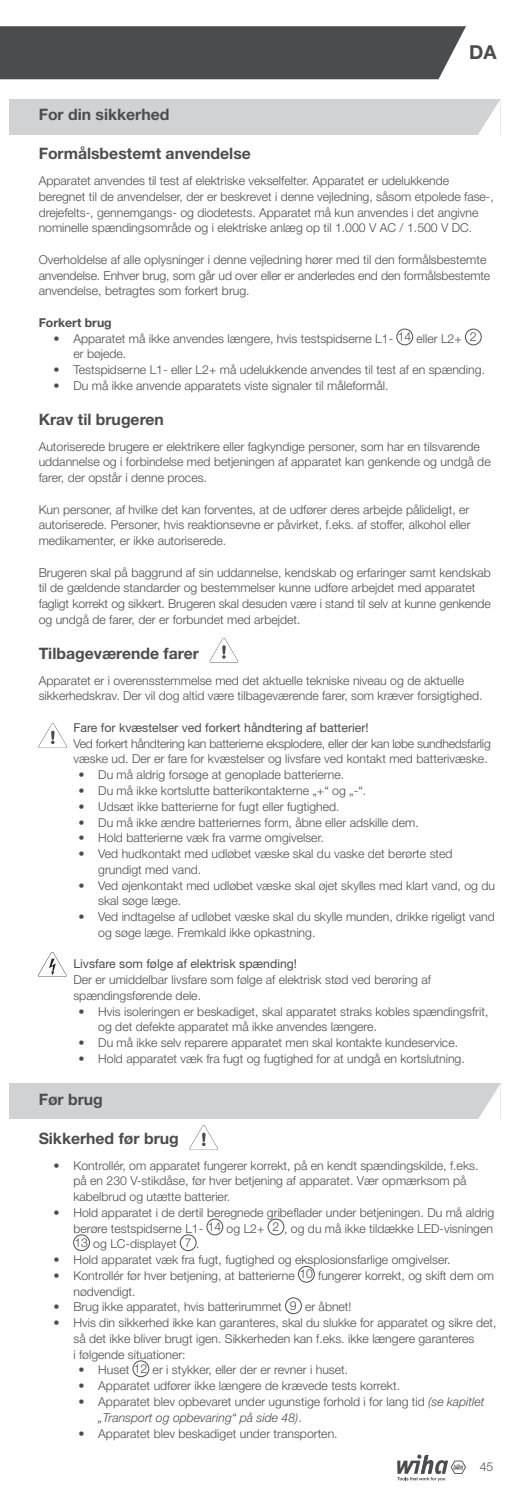
<style>
.page{position:relative;width:523px;height:1492px;background:#fff}
.page>*{position:absolute;margin:0;border:0;box-sizing:border-box;transform-origin:0 0}
.t1{font:700 19.25px "Helvetica Neue LT Pro";color:#4b4c4d}
.t2{font:700 15.75px "Helvetica Neue LT Pro";color:#4b4c4d}
.t3{font:300 12.25px/15.8px "Helvetica Neue LT Pro";color:#4b4c4d}
.t4{font:300 12.25px/15.8px "Helvetica Neue LT Pro";letter-spacing:-.02em;color:#4b4c4d}
.t5{font:12.25px "Helvetica Neue LT Pro";color:#4b4c4d}
.t6{font:italic 300 12.25px "Helvetica Neue LT";color:#4b4c4d}
.t7{font:700 12.25px "Helvetica Neue LT Pro";color:#4b4c4d}
.s1{font-family:"Helvetica Neue LT";font-style:italic}
.s2{font-family:"Helvetica Neue LT Pro";font-style:normal}
</style>
<div class="page">
<div style="left:0;top:26px;width:466px;height:53px;background:#4b4c4d"></div>
<svg style="left:397px;top:1454px;width:69px;height:26px"></svg>
<div style="left:9px;top:99px;width:491px;height:36px;background:#d1d2d4"></div>
<div style="left:9px;top:1083px;width:491px;height:36px;background:#d1d2d4"></div>
<svg style="left:478px;top:100px;width:22px;height:35px"></svg>
<div style="left:396px;top:329px;width:16px;height:16px;border:1px solid #4b4c4d;border-radius:50%"></div>
<div style="left:465px;top:329px;width:16px;height:16px;border:1px solid #4b4c4d;border-radius:50%"></div>
<svg style="left:478px;top:1085px;width:22px;height:34px"></svg>
<div style="left:207px;top:1218px;width:16px;height:16px;border:1px solid #4b4c4d;border-radius:50%"></div>
<div style="left:268px;top:1218px;width:16px;height:16px;border:1px solid #4b4c4d;border-radius:50%"></div>
<div style="left:73px;top:1234px;width:17px;height:16px;border:1px solid #4b4c4d;border-radius:50%"></div>
<div style="left:180px;top:1234px;width:16px;height:16px;border:1px solid #4b4c4d;border-radius:50%"></div>
<div style="left:298px;top:1265px;width:16px;height:17px;border:1px solid #4b4c4d;border-radius:50%"></div>
<div style="left:285px;top:1297px;width:16px;height:16px;border:1px solid #4b4c4d;border-radius:50%"></div>
<div style="left:133px;top:1360px;width:16px;height:16px;border:1px solid #4b4c4d;border-radius:50%"></div>
<svg style="left:209px;top:637px;width:29px;height:25px"></svg>
<svg style="left:38px;top:723px;width:29px;height:25px"></svg>
<svg style="left:38px;top:952px;width:28px;height:24px"></svg>
<svg style="left:189px;top:1125px;width:29px;height:24px"></svg>
<h1 class="t1" style="left:469px;top:40px;width:29px">DA</h1>
<p class="t2" style="left:39px;top:105px;width:132px">For din sikkerhed</p>
<p class="t2" style="left:39px;top:144px;width:213px">Formålsbestemt anvendelse</p>
<p class="t3" style="left:39px;top:172px;width:456px">Apparatet anvendes til test af elektriske vekselfelter. Apparatet er udelukkende beregnet til de anvendelser, der er beskrevet i denne vejledning, såsom etpolede fase-, drejefelts-, gennemgangs- og diodetests. Apparatet må kun anvendes i det angivne nominelle spændingsområde og i elektriske anlæg op til 1.000 V AC / 1.500 V DC.</p>
<p class="t3" style="left:39px;top:251px;width:453px">Overholdelse af alle oplysninger i denne vejledning hører med til den formålsbestemte anvendelse. Enhver brug, som går ud over eller er anderledes end den formålsbestemte anvendelse, betragtes som forkert brug.</p>
<p class="t7" style="left:39px;top:315px;width:75px">Forkert brug</p>
<p class="t3" style="left:73px;top:330px;width:404px;text-indent:-20px">• Apparatet må ikke anvendes længere, hvis testspidserne L1- 14 eller L2+ 2 er bøjede.</p>
<p class="t3" style="left:54px;top:361px;width:433px">• Testspidserne L1- eller L2+ må udelukkende anvendes til test af en spænding.</p>
<p class="t3" style="left:54px;top:377px;width:336px">• Du må ikke anvende apparatets viste signaler til måleformål.</p>
<p class="t2" style="left:39px;top:409px;width:127px">Krav til brugeren</p>
<p class="t3" style="left:39px;top:438px;width:453px">Autoriserede brugere er elektrikere eller fagkyndige personer, som har en tilsvarende uddannelse og i forbindelse med betjeningen af apparatet kan genkende og undgå de farer, der opstår i denne proces.</p>
<p class="t3" style="left:39px;top:501px;width:433px;text-align:justify">Kun personer, af hvilke det kan forventes, at de udfører deres arbejde pålideligt, er autoriserede. Personer, hvis reaktionsevne er påvirket, f.eks. af stoffer, alkohol eller medikamenter, er ikke autoriserede.</p>
<p class="t3" style="left:39px;top:564px;width:453px">Brugeren skal på baggrund af sin uddannelse, kendskab og erfaringer samt kendskab til de gældende standarder og bestemmelser kunne udføre arbejdet med apparatet fagligt korrekt og sikkert. Brugeren skal desuden være i stand til selv at kunne genkende og undgå de farer, der er forbundet med arbejdet.</p>
<p class="t2" style="left:39px;top:643px;width:162px">Tilbageværende farer</p>
<p class="t3" style="left:39px;top:672px;width:445px">Apparatet er i overensstemmelse med det aktuelle tekniske niveau og de aktuelle sikkerhedskrav. Der vil dog altid være tilbageværende farer, som kræver forsigtighed.</p>
<p class="t5" style="left:73px;top:720px;width:296px">Fare for kvæstelser ved forkert håndtering af batterier!</p>
<p class="t4" style="left:73px;top:735px;width:418px">Ved forkert håndtering kan batterierne eksplodere, eller der kan løbe sundhedsfarlig væske ud. Der er fare for kvæstelser og livsfare ved kontakt med batterivæske.</p>
<p class="t3" style="left:78px;top:766px;width:267px">• Du må aldrig forsøge at genoplade batterierne.</p>
<p class="t3" style="left:78px;top:782px;width:289px">• Du må ikke kortslutte batterikontakterne „+“ og „-“.</p>
<p class="t3" style="left:78px;top:798px;width:263px">• Udsæt ikke batterierne for fugt eller fugtighed.</p>
<p class="t3" style="left:78px;top:814px;width:341px">• Du må ikke ændre batteriernes form, åbne eller adskille dem.</p>
<p class="t3" style="left:78px;top:829px;width:247px">• Hold batterierne væk fra varme omgivelser.</p>
<p class="t3" style="left:98px;top:845px;width:355px;text-indent:-20px">• Ved hudkontakt med udløbet væske skal du vaske det berørte sted grundigt med vand.</p>
<p class="t3" style="left:98px;top:877px;width:398px;text-indent:-20px">• Ved øjenkontakt med udløbet væske skal øjet skylles med klart vand, og du skal søge læge.</p>
<p class="t3" style="left:98px;top:908px;width:398px;text-indent:-20px">• Ved indtagelse af udløbet væske skal du skylle munden, drikke rigeligt vand og søge læge. Fremkald ikke opkastning.</p>
<p class="t5" style="left:73px;top:956px;width:225px">Livsfare som følge af elektrisk spænding!</p>
<p class="t3" style="left:73px;top:971px;width:359px">Der er umiddelbar livsfare som følge af elektrisk stød ved berøring af spændingsførende dele.</p>
<p class="t3" style="left:98px;top:1003px;width:391px;text-indent:-20px">• Hvis isoleringen er beskadiget, skal apparatet straks kobles spændingsfrit, og det defekte apparatet må ikke anvendes længere.</p>
<p class="t3" style="left:78px;top:1034px;width:381px">• Du må ikke selv reparere apparatet men skal kontakte kundeservice.</p>
<p class="t3" style="left:78px;top:1050px;width:388px">• Hold apparatet væk fra fugt og fugtighed for at undgå en kortslutning.</p>
<p class="t2" style="left:39px;top:1089px;width:66px">Før brug</p>
<p class="t2" style="left:39px;top:1128px;width:142px">Sikkerhed før brug</p>
<p class="t3" style="left:73px;top:1156px;width:406px;text-indent:-20px">• Kontrollér, om apparatet fungerer korrekt, på en kendt spændingskilde, f.eks. på en 230 V-stikdåse, før hver betjening af apparatet. Vær opmærksom på kabelbrud og utætte batterier.</p>
<p class="t3" style="left:73px;top:1204px;width:422px;text-align:justify;text-indent:-20px">• Hold apparatet i de dertil beregnede gribeflader under betjeningen. Du må aldrig berøre testspidserne L1- 14 og L2+ 2 , og du må ikke tildække LED-visningen 13 og LC-displayet 7 .</p>
<p class="t3" style="left:54px;top:1251px;width:398px">• Hold apparatet væk fra fugt, fugtighed og eksplosionsfarlige omgivelser.</p>
<p class="t3" style="left:73px;top:1267px;width:422px;text-indent:-20px">• Kontrollér før hver betjening, at batterierne 10 fungerer korrekt, og skift dem om nødvendigt.</p>
<p class="t3" style="left:54px;top:1298px;width:299px">• Brug ikke apparatet, hvis batterirummet 9 er åbnet!</p>
<p class="t3" style="left:73px;top:1314px;width:424px;text-indent:-20px">• Hvis din sikkerhed ikke kan garanteres, skal du slukke for apparatet og sikre det, så det ikke bliver brugt igen. Sikkerheden kan f.eks. ikke længere garanteres<br>i følgende situationer:</p>
<p class="t3" style="left:78px;top:1361px;width:271px">• Huset 12 er i stykker, eller der er revner i huset.</p>
<p class="t3" style="left:78px;top:1377px;width:323px">• Apparatet udfører ikke længere de krævede tests korrekt.</p>
<p class="t3" style="left:78px;top:1393px;width:407px">• Apparatet blev opbevaret under ugunstige forhold i for lang tid <span class="s1">(se kapitlet</span></p>
<p class="t6" style="left:98px;top:1409px;width:205px">„Transport og opbevaring“ på side 48)<span class="s2">.</span></p>
<p class="t3" style="left:78px;top:1424px;width:261px">• Apparatet blev beskadiget under transporten.</p>
<p class="t3" style="left:479px;top:1457px;width:15px">45</p>
</div>
